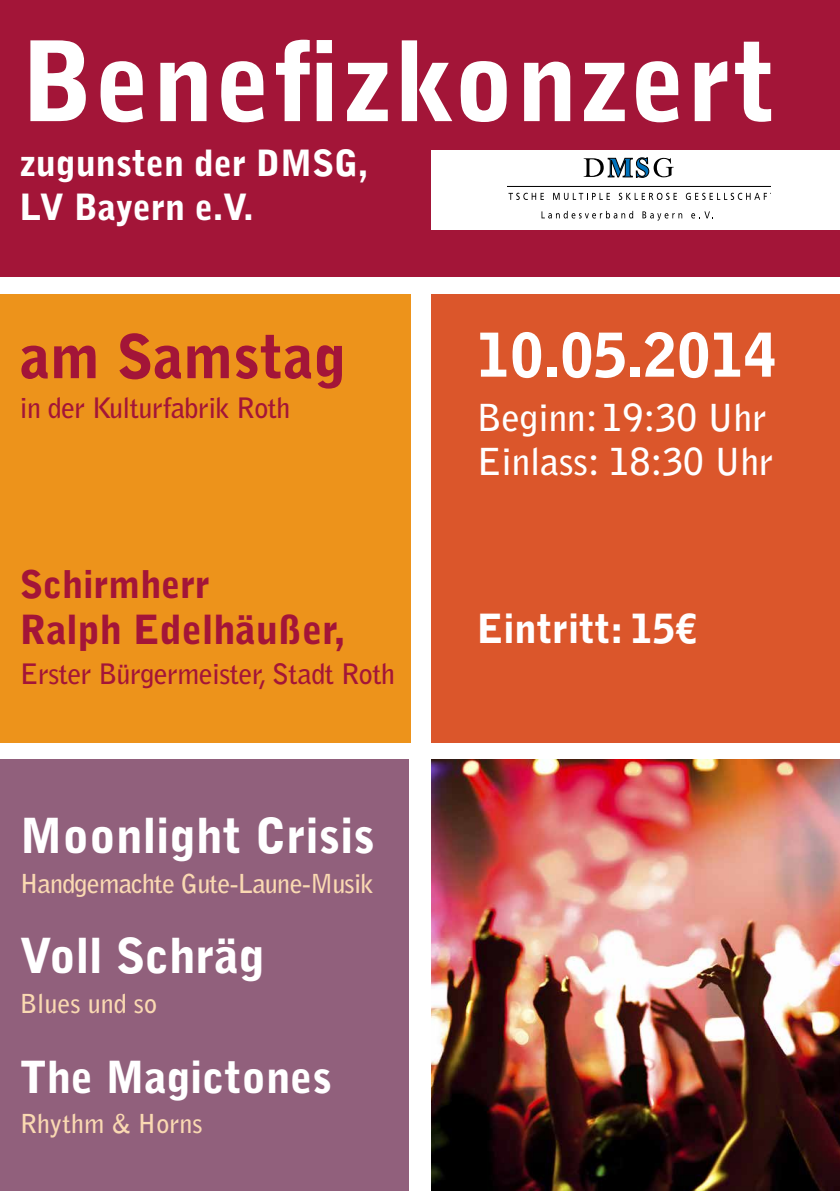
<style>
.page{position:relative;width:840px;height:1191px;background:#fff}
.page>*{position:absolute;margin:0;border:0;box-sizing:border-box;transform-origin:0 0}
.t1{font:900 110px "Bell Gothic Std";letter-spacing:.02em;color:#fff}
.t2{font:900 60px "Bell Gothic Std";color:#fff}
.t3{font:900 60px "Bell Gothic Std";color:#a31538}
.t4{font:900 48px "Bell Gothic Std";color:#fff}
.t5{font:900 44px "Bell Gothic Std";color:#fff}
.t6{font:900 40px "Bell Gothic Std";color:#a31538}
.t7{font:900 40px "Bell Gothic Std";color:#fff}
.t8{font:900 38px "Bell Gothic Std";color:#a31538}
.t9{font:700 37px/44.4px "Bell Gothic Std";color:#fff}
.t10{font:900 36px/44px "Bell Gothic Std";color:#fff}
.t11{font:700 28px "Bell Gothic Std";letter-spacing:-.02em;color:#a31538}
.t12{font:700 26px "Bell Gothic Std";letter-spacing:-.03em;color:#fad9b2}
.t13{font:700 26px "Bell Gothic Std";color:#fad9b2}
</style>
<div class="page">
<div style="left:431px;top:295px;width:408px;height:448px;background:#db562b"></div>
<div style="left:0;top:0;width:839px;height:276px;background:#a31538"></div>
<img style="left:431px;top:760px;width:408px;height:431px">
<div style="left:0;top:760px;width:408px;height:431px;background:#91607c"></div>
<div style="left:0;top:295px;width:410px;height:448px;background:#ed931b"></div>
<div style="left:431px;top:151px;width:408px;height:79px;background:#fff"></div>
<hr style="left:507px;top:186px;width:263px;height:1px;background:#000">
<svg style="left:508px;top:193px;width:35px;height:7px"></svg>
<svg style="left:553px;top:193px;width:56px;height:7px"></svg>
<svg style="left:618px;top:193px;width:58px;height:7px"></svg>
<svg style="left:685px;top:193px;width:82px;height:7px"></svg>
<svg style="left:541px;top:211px;width:91px;height:7px"></svg>
<svg style="left:642px;top:211px;width:39px;height:10px"></svg>
<svg style="left:691px;top:211px;width:19px;height:7px"></svg>
<svg style="left:583px;top:158px;width:90px;height:20px"></svg>
<h1 class="t1" style="left:20px;top:17px;width:757px">Benefizkonzert</h1>
<p class="t10" style="left:20px;top:142px;width:349px">zugunsten der DMSG,<br>LV Bayern e.V.</p>
<h2 class="t3" style="left:20px;top:322px;width:328px">am Samstag</h2>
<p class="t11" style="left:20px;top:391px;width:272px">in der Kulturfabrik Roth</p>
<h3 class="t8" style="left:20px;top:562px;width:192px">Schirmherr</h3>
<h3 class="t6" style="left:20px;top:606px;width:326px">Ralph Edelhäußer,</h3>
<p class="t11" style="left:20px;top:657px;width:376px">Erster Bürgermeister, Stadt Roth</p>
<h3 class="t4" style="left:20px;top:807px;width:356px">Moonlight Crisis</h3>
<p class="t12" style="left:20px;top:867px;width:355px">Handgemachte Gute-Laune-Musik</p>
<h3 class="t4" style="left:20px;top:927px;width:247px">Voll Schräg</h3>
<p class="t13" style="left:20px;top:987px;width:139px">Blues und so</p>
<h3 class="t5" style="left:20px;top:1051px;width:313px">The Magictones</h3>
<p class="t13" style="left:20px;top:1107px;width:184px">Rhythm &amp; Horns</p>
<h2 class="t2" style="left:476px;top:320px;width:302px">10.05.2014</h2>
<h3 class="t9" style="left:476px;top:395px;width:298px">Beginn:19:30 Uhr<br>Einlass: 18:30 Uhr</h3>
<h3 class="t7" style="left:476px;top:605px;width:222px">Eintritt: 15€</h3>
</div>
